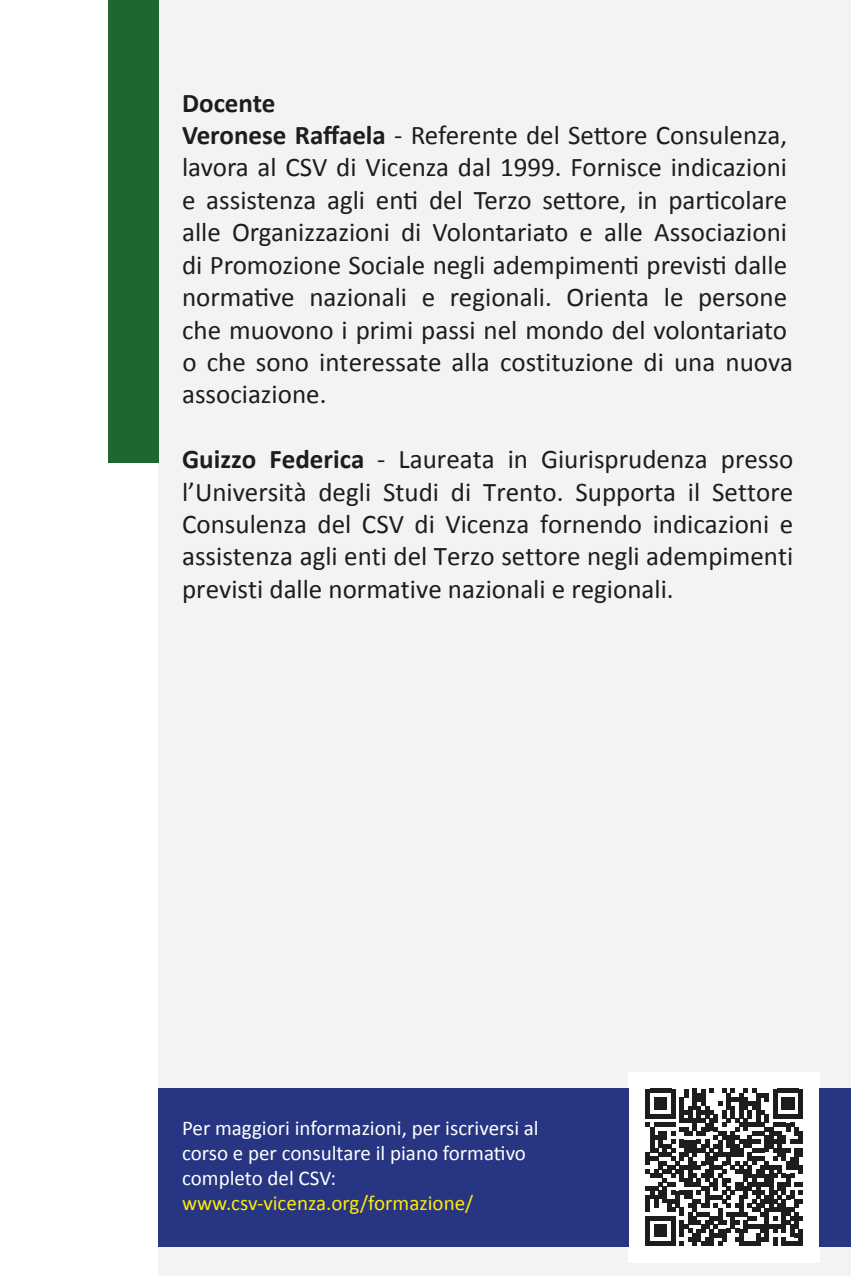
<style>
.page{position:relative;width:851px;height:1276px;background:#fff}
.page>*{position:absolute;margin:0;border:0;box-sizing:border-box;transform-origin:0 0}
.text{font:27px/32.4px "Calibri";color:#1d1d1b}
.text-2{font:700 27px "Calibri";color:#1d1d1b}
.t1{font:21px/25.2px "Calibri";color:#fff}
.t2{font:21px "Calibri";color:#ffed00}
.s1{font-weight:700}
</style>
<div class="page">
<div style="left:158px;top:0;width:692px;height:1276px;background:#f3f3f3"></div>
<div style="left:628px;top:1071px;width:191px;height:191px;background:#fff"></div>
<svg style="left:645px;top:1088px;width:157px;height:157px"></svg>
<hr style="left:798px;top:1228px;width:4px;height:17px;background:#1d1d1b">
<div style="left:158px;top:1088px;width:470px;height:158px;background:#283583"></div>
<div style="left:819px;top:1088px;width:31px;height:158px;background:#283583"></div>
<div style="left:108px;top:0;width:50px;height:463px;background:#1f6633"></div>
<p class="text-2" style="left:182px;top:86px;width:95px">Docente</p>
<p class="text" style="left:182px;top:118px;width:612px"><span class="s1">Veronese Raffaela</span> - Referente del Settore Consulenza, lavora al CSV di Vicenza dal 1999. Fornisce indicazioni e assistenza agli enti del Terzo settore, in particolare alle Organizzazioni di Volontariato e alle Associazioni di Promozione Sociale negli adempimenti previsti dalle normative nazionali e regionali. Orienta le persone che muovono i primi passi nel mondo del volontariato o che sono interessate alla costituzione di una nuova associazione.</p>
<p class="text" style="left:182px;top:442px;width:612px;text-align:justify"><span class="s1">Guizzo Federica</span> - Laureata in Giurisprudenza presso l’Università degli Studi di Trento. Supporta il Settore Consulenza del CSV di Vicenza fornendo indicazioni e assistenza agli enti del Terzo settore negli adempimenti previsti dalle normative nazionali e regionali.</p>
<p class="t1" style="left:182px;top:1114px;width:358px">Per maggiori informazioni, per iscriversi al corso e per consultare il piano formativo completo del CSV:</p>
<p class="t2" style="left:182px;top:1190px;width:292px">www.csv-vicenza.org/formazione/</p>
</div>
